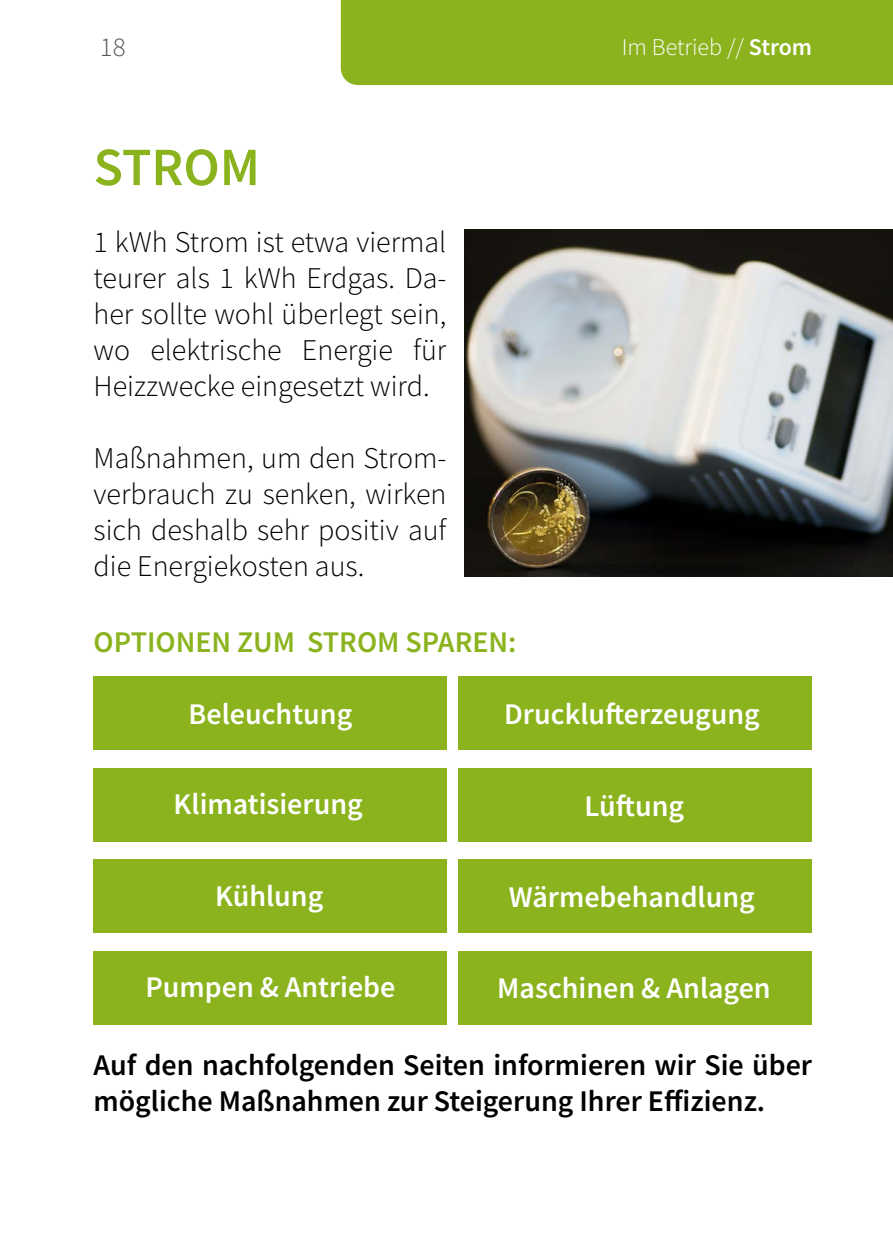
<style>
.page{position:relative;width:893px;height:1259px;background:#fff}
.page>*{position:absolute;margin:0;border:0;box-sizing:border-box;transform-origin:0 0}
.t1{font:600 54px "Source Sans Pro";color:#8ab31d}
.t2{font:300 30px/36px "Source Sans Pro";color:#000;text-align:justify}
.t3{font:600 30px "Source Sans Pro";color:#fff}
.t4{font:600 30px/36px "Source Sans Pro";color:#000}
.t5{font:600 30px "Source Sans Pro";color:#8ab31d}
.t6{font:300 27px "Source Sans Pro";color:#575756}
.t7{font:300 24px "Source Sans Pro";color:#fff}
.s1{font-weight:600}
</style>
<div class="page">
<img style="left:464px;top:230px;width:429px;height:346px">
<div style="left:341px;top:0;width:552px;height:85px;background:#8ab31d"></div>
<div style="left:94px;top:676px;width:353px;height:74px;background:#8ab31d"></div>
<div style="left:94px;top:859px;width:353px;height:73px;background:#8ab31d"></div>
<div style="left:94px;top:768px;width:353px;height:73px;background:#8ab31d"></div>
<div style="left:94px;top:951px;width:353px;height:73px;background:#8ab31d"></div>
<div style="left:459px;top:676px;width:353px;height:74px;background:#8ab31d"></div>
<div style="left:459px;top:859px;width:353px;height:73px;background:#8ab31d"></div>
<div style="left:459px;top:768px;width:353px;height:73px;background:#8ab31d"></div>
<div style="left:459px;top:951px;width:353px;height:73px;background:#8ab31d"></div>
<p class="t6" style="left:100px;top:31px;width:27px">18</p>
<h1 class="t1" style="left:94px;top:132px;width:168px">STROM</h1>
<p class="t2" style="left:94px;top:224px;width:354px">1 kWh Strom ist etwa viermal teurer als 1 kWh Erdgas. Da&shy;her sollte wohl überlegt sein, wo elektrische Energie für Heizzwecke eingesetzt wird.</p>
<p class="t2" style="left:94px;top:440px;width:354px">Maßnahmen, um den Strom&shy;verbrauch zu senken, wirken sich deshalb sehr positiv auf die Energiekosten aus.</p>
<p class="t5" style="left:94px;top:622px;width:424px">OPTIONEN ZUM STROM SPAREN:</p>
<p class="t7" style="left:622px;top:33px;width:192px">Im Betrieb // <span class="s1">Strom</span></p>
<p class="t3" style="left:189px;top:694px;width:165px">Beleuchtung</p>
<p class="t3" style="left:504px;top:694px;width:257px">Drucklufterzeugung</p>
<p class="t3" style="left:174px;top:784px;width:191px">Klimatisierung</p>
<p class="t3" style="left:584px;top:786px;width:101px">Lüftung</p>
<p class="t3" style="left:215px;top:876px;width:110px">Kühlung</p>
<p class="t3" style="left:509px;top:877px;width:247px">Wärmebehandlung</p>
<p class="t3" style="left:145px;top:967px;width:251px">Pumpen &amp; Antriebe</p>
<p class="t3" style="left:497px;top:968px;width:275px">Maschinen &amp; Anlagen</p>
<p class="t4" style="left:94px;top:1047px;width:720px">Auf den nachfolgenden Seiten informieren wir Sie über mögliche Maßnahmen zur Steigerung Ihrer Effizienz.</p>
</div>
